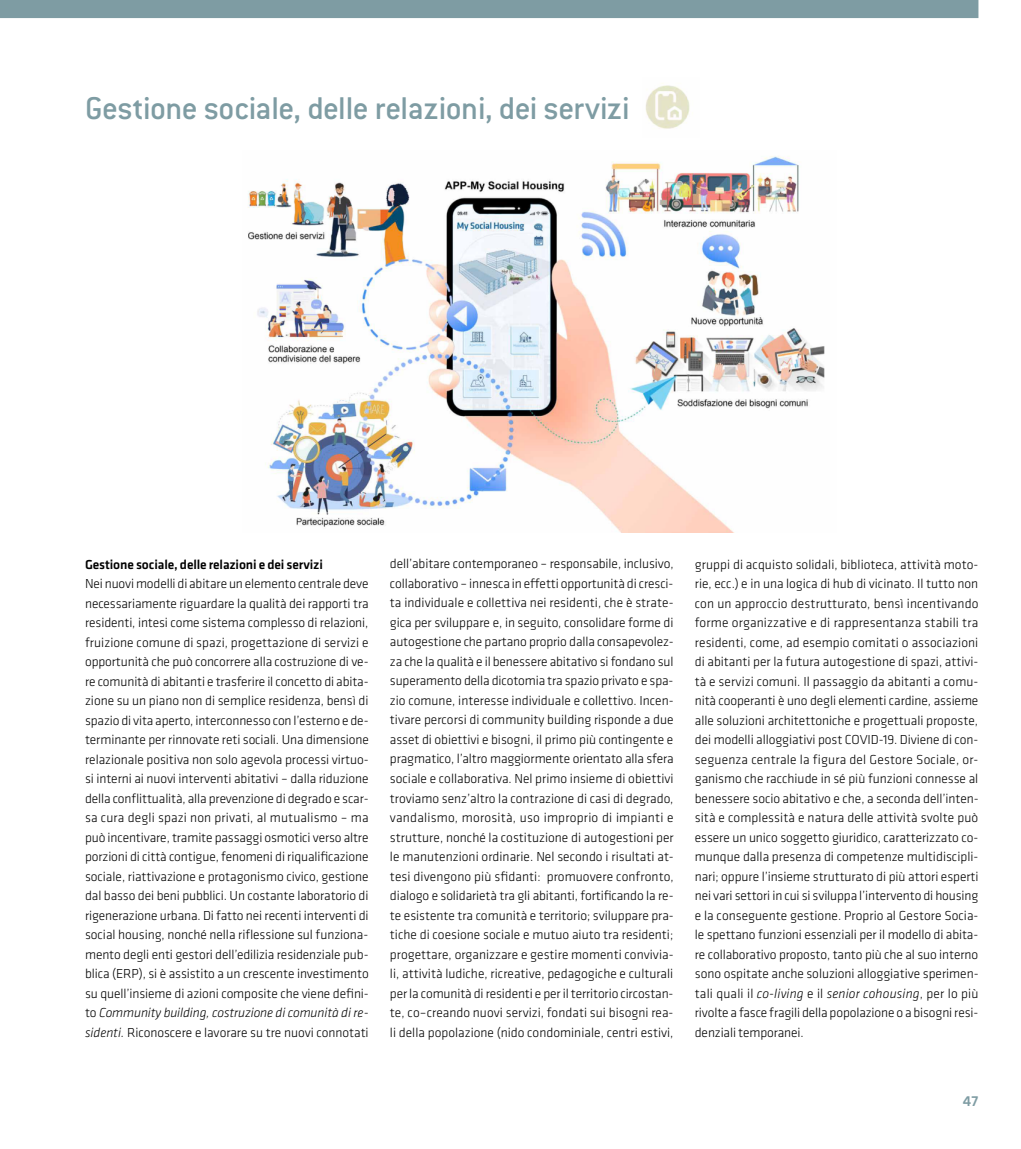
<style>
.page{position:relative;width:1021px;height:1149px;background:#fff}
.page>*{position:absolute;margin:0;border:0;box-sizing:border-box;transform-origin:0 0}
.t1{font:500 34.5px "Conduit ITC";letter-spacing:-.015em;color:#7e9ca3}
.t2{font:500 15px "Klavika";color:#7e9ca3}
.t3{font:300 13.5px/19.5px "Klavika";letter-spacing:-.005em;color:#000;text-align:justify}
.t4{font:500 13.5px "Klavika";letter-spacing:-.01em;color:#000}
.s1{font-style:italic}
</style>
<div class="page">
<div style="left:0;top:0;width:978px;height:18px;background:#7e9ca3"></div>
<img style="left:248px;top:156px;width:577px;height:376px">
<img style="left:645px;top:83px;width:45px;height:46px">
<h1 class="t1" style="left:85px;top:97px;width:546px">Gestione sociale, delle relazioni, dei servizi</h1>
<p class="t4" style="left:85px;top:559px;width:239px">Gestione sociale, delle relazioni e dei servizi</p>
<p class="t3" style="left:85px;top:574px;width:285px">Nei nuovi modelli di abitare un elemento centrale deve necessariamente riguardare la qualità dei rapporti tra residenti, intesi come sistema complesso di relazioni, fruizione comune di spazi, progettazione di servizi e opportunità che può concorrere alla costruzione di ve&shy;re comunità di abitanti e trasferire il concetto di abita&shy;zione su un piano non di semplice residenza, bensì di spazio di vita aperto, interconnesso con l’esterno e de&shy;terminante per rinnovate reti sociali. Una dimensione relazionale positiva non solo agevola processi virtuo&shy;si interni ai nuovi interventi abitativi – dalla riduzione della conflittualità, alla prevenzione di degrado e scar&shy;sa cura degli spazi non privati, al mutualismo – ma può incentivare, tramite passaggi osmotici verso altre porzioni di città contigue, fenomeni di riqualificazione sociale, riattivazione e protagonismo civico, gestione dal basso dei beni pubblici. Un costante laboratorio di rigenerazione urbana. Di fatto nei recenti interventi di social housing, nonché nella riflessione sul funziona&shy;mento degli enti gestori dell’edilizia residenziale pub&shy;blica (ERP), si è assistito a un crescente investimento su quell’insieme di azioni composite che viene defini&shy;to <span class="s1">Community building, costruzione di comunità di re&shy;sidenti.</span> Riconoscere e lavorare su tre nuovi connotati</p>
<p class="t3" style="left:390px;top:554px;width:285px">dell’abitare contemporaneo – responsabile, inclusivo, collaborativo – innesca in effetti opportunità di cresci&shy;ta individuale e collettiva nei residenti, che è strate&shy;gica per sviluppare e, in seguito, consolidare forme di autogestione che partano proprio dalla consapevolez&shy;za che la qualità e il benessere abitativo si fondano sul superamento della dicotomia tra spazio privato e spa&shy;zio comune, interesse individuale e collettivo. Incen&shy;tivare percorsi di community building risponde a due asset di obiettivi e bisogni, il primo più contingente e pragmatico, l’altro maggiormente orientato alla sfera sociale e collaborativa. Nel primo insieme di obiettivi troviamo senz’altro la contrazione di casi di degrado, vandalismo, morosità, uso improprio di impianti e strutture, nonché la costituzione di autogestioni per le manutenzioni ordinarie. Nel secondo i risultati at&shy;tesi divengono più sfidanti: promuovere confronto, dialogo e solidarietà tra gli abitanti, fortificando la re&shy;te esistente tra comunità e territorio; sviluppare pra&shy;tiche di coesione sociale e mutuo aiuto tra residenti; progettare, organizzare e gestire momenti convivia&shy;li, attività ludiche, ricreative, pedagogiche e culturali per la comunità di residenti e per il territorio circostan&shy;te, co–creando nuovi servizi, fondati sui bisogni rea&shy;li della popolazione (nido condominiale, centri estivi,</p>
<p class="t3" style="left:694px;top:554px;width:285px">gruppi di acquisto solidali, biblioteca, attività moto&shy;rie, ecc.) e in una logica di hub di vicinato. Il tutto non con un approccio destrutturato, bensì incentivando forme organizzative e di rappresentanza stabili tra residenti, come, ad esempio comitati o associazioni di abitanti per la futura autogestione di spazi, attivi&shy;tà e servizi comuni. Il passaggio da abitanti a comu&shy;nità cooperanti è uno degli elementi cardine, assieme alle soluzioni architettoniche e progettuali proposte, dei modelli alloggiativi post COVID-19. Diviene di con&shy;seguenza centrale la figura del Gestore Sociale, or&shy;ganismo che racchiude in sé più funzioni connesse al benessere socio abitativo e che, a seconda dell’inten&shy;sità e complessità e natura delle attività svolte può essere un unico soggetto giuridico, caratterizzato co&shy;munque dalla presenza di competenze multidiscipli&shy;nari; oppure l’insieme strutturato di più attori esperti nei vari settori in cui si sviluppa l’intervento di housing e la conseguente gestione. Proprio al Gestore Socia&shy;le spettano funzioni essenziali per il modello di abita&shy;re collaborativo proposto, tanto più che al suo interno sono ospitate anche soluzioni alloggiative sperimen&shy;tali quali il <span class="s1">co-living</span> e il <span class="s1">senior cohousing</span>, per lo più rivolte a fasce fragili della popolazione o a bisogni resi&shy;denziali temporanei.</p>
<p class="t2" style="left:962px;top:1095px;width:17px">47</p>
</div>
